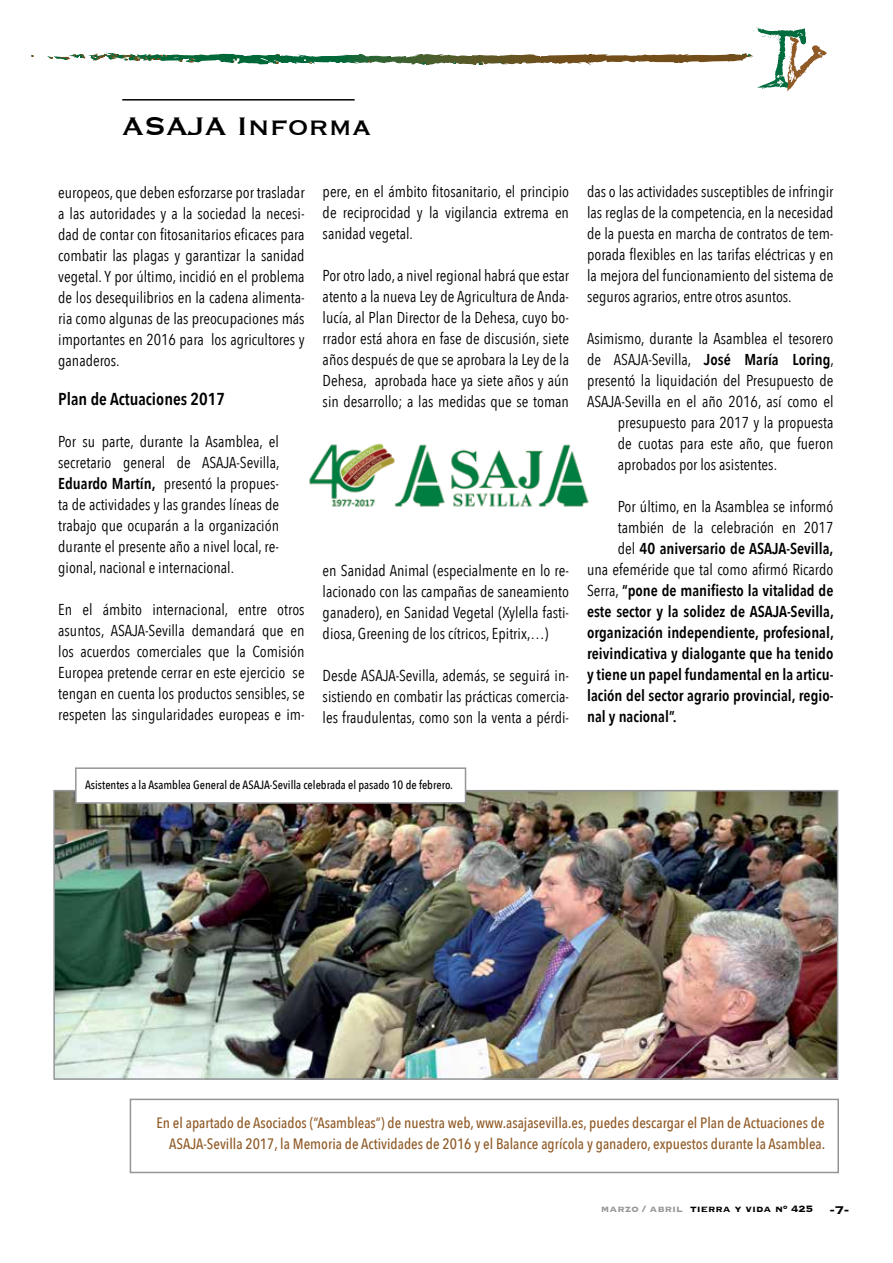
<style>
.page{position:relative;width:893px;height:1263px;background:#fff}
.page>*{position:absolute;margin:0;border:0;box-sizing:border-box;transform-origin:0 0}
.t1{font:33px "Copperplate";color:#000}
.t2{font:600 17.25px "Avenir Next Condensed";color:#000}
.t3{font:15.75px/21px "Avenir Next Condensed";color:#000;text-align:justify}
.t4{font:600 15.75px "Avenir Next Condensed";color:#000}
.t5{font:500 15px/21px "Avenir Next Condensed";color:#905a27;text-align:right}
.t6{font:700 15px "Copperplate";color:#000}
.t7{font:500 12px "Avenir Next Condensed";color:#000}
.t8{font:700 12px "Copperplate";color:#000}
.s1{font-weight:600}
.s2{font-weight:400}
.s3{color:#939598}
</style>
<div class="page">
<svg style="left:47px;top:27px;width:780px;height:65px"></svg>
<hr style="left:122px;top:99px;width:233px;height:2px;background:#000">
<img style="left:56px;top:793px;width:779px;height:284px">
<div style="left:53px;top:790px;width:785px;height:290px;border:2px solid #939598"></div>
<div style="left:76px;top:768px;width:389px;height:35px;background:#fff"></div>
<div style="left:75px;top:767px;width:391px;height:37px;border:2px solid #939598"></div>
<div style="left:130px;top:1099px;width:709px;height:74px;border:2px solid #939598"></div>
<img style="left:309px;top:443px;width:280px;height:64px">
<h1 class="t1" style="left:122px;top:105px;width:250px">ASAJA Informa</h1>
<p class="t3" style="left:58px;top:181px;width:248px">europeos, que deben esforzarse por trasladar a las autoridades y a la sociedad la necesi&shy;dad de contar con fitosanitarios eficaces para combatir las plagas y garantizar la sanidad vegetal. Y por último, incidió en el problema de los desequilibrios en la cadena alimenta&shy;ria como algunas de las preocupaciones más importantes en 2016 para los agricultores y ganaderos.</p>
<p class="t2" style="left:58px;top:384px;width:168px">Plan de Actuaciones 2017</p>
<p class="t3" style="left:58px;top:430px;width:223px">Por su parte, durante la Asamblea, el secretario general de ASAJA-Sevilla, <span class="s1">Eduardo Martín,</span> presentó la propues&shy;ta de actividades y las grandes líneas de trabajo que ocuparán a la organización durante el presente año a nivel local, re&shy;gional, nacional e internacional.</p>
<p class="t3" style="left:58px;top:598px;width:248px">En el ámbito internacional, entre otros asuntos, ASAJA-Sevilla demandará que en los acuerdos comerciales que la Comisión Europea pretende cerrar en este ejercicio se tengan en cuenta los productos sensibles, se respeten las singularidades europeas e im-</p>
<p class="t3" style="left:323px;top:181px;width:248px">pere, en el ámbito fitosanitario, el principio de reciprocidad y la vigilancia extrema en sanidad vegetal.</p>
<p class="t3" style="left:323px;top:265px;width:248px">Por otro lado, a nivel regional habrá que estar atento a la nueva Ley de Agricultura de Anda&shy;lucía, al Plan Director de la Dehesa, cuyo bo&shy;rrador está ahora en fase de discusión, siete años después de que se aprobara la Ley de la Dehesa, aprobada hace ya siete años y aún sin desarrollo; a las medidas que se toman</p>
<p class="t3" style="left:323px;top:559px;width:248px">en Sanidad Animal (especialmente en lo re&shy;lacionado con las campañas de saneamiento ganadero), en Sanidad Vegetal (Xylella fasti&shy;diosa, Greening de los cítricos, Epitrix,…)</p>
<p class="t3" style="left:323px;top:664px;width:248px">Desde ASAJA-Sevilla, además, se seguirá in&shy;sistiendo en combatir las prácticas comercia&shy;les fraudulentas, como son la venta a pérdi-</p>
<p class="t3" style="left:587px;top:181px;width:248px">das o las actividades susceptibles de infringir las reglas de la competencia, en la necesidad de la puesta en marcha de contratos de tem&shy;porada flexibles en las tarifas eléctricas y en la mejora del funcionamiento del sistema de seguros agrarios, entre otros asuntos.</p>
<p class="t3" style="left:587px;top:328px;width:248px">Asimismo, durante la Asamblea el tesorero</p>
<p class="t3" style="left:587px;top:349px;width:248px">de ASAJA-Sevilla, <span class="s1">José María Loring</span>,</p>
<p class="t3" style="left:587px;top:370px;width:248px">presentó la liquidación del Presupuesto de</p>
<p class="t3" style="left:587px;top:391px;width:248px">ASAJA-Sevilla en el año 2016, así como el</p>
<p class="t3" style="left:618px;top:412px;width:217px">presupuesto para 2017 y la propuesta</p>
<p class="t3" style="left:618px;top:433px;width:217px">de cuotas para este año, que fueron</p>
<p class="t3" style="left:618px;top:454px;width:161px">aprobados por los asistentes.</p>
<p class="t3" style="left:618px;top:496px;width:217px">Por último, en la Asamblea se informó</p>
<p class="t3" style="left:618px;top:517px;width:217px">también de la celebración en 2017</p>
<p class="t4" style="left:618px;top:535px;width:217px"><span class="s2">del</span> 40 aniversario de ASAJA-Sevilla,</p>
<p class="t3" style="left:587px;top:559px;width:248px">una efeméride que tal como afirmó Ricardo</p>
<p class="t4" style="left:587px;top:577px;width:248px"><span class="s2">Serra,</span> “pone de manifiesto la vitalidad de</p>
<p class="t4" style="left:587px;top:598px;width:248px">este sector y la solidez de ASAJA-Sevilla,</p>
<p class="t4" style="left:587px;top:619px;width:248px">organización independiente, profesional,</p>
<p class="t4" style="left:587px;top:640px;width:248px">reivindicativa y dialogante que ha tenido</p>
<p class="t4" style="left:587px;top:661px;width:248px">y tiene un papel fundamental en la articu-</p>
<p class="t4" style="left:587px;top:682px;width:248px">lación del sector agrario provincial, regio-</p>
<p class="t4" style="left:587px;top:703px;width:91px">nal y nacional”.</p>
<p class="t7" style="left:85px;top:778px;width:369px">Asistentes a la Asamblea General de ASAJA-Sevilla celebrada el pasado 10 de febrero.</p>
<p class="t5" style="left:156px;top:1112px;width:670px">En el apartado de Asociados (“Asambleas”) de nuestra web, www.asajasevilla.es, puedes descargar el Plan de Actuaciones de<br>ASAJA-Sevilla 2017, la Memoria de Actividades de 2016 y el Balance agrícola y ganadero, expuestos durante la Asamblea.</p>
<p class="t8" style="left:601px;top:1201px;width:214px"><span class="s3">marzo / abril</span> tierra y vida nº 425</p>
<p class="t6" style="left:830px;top:1200px;width:21px">-7-</p>
</div>
